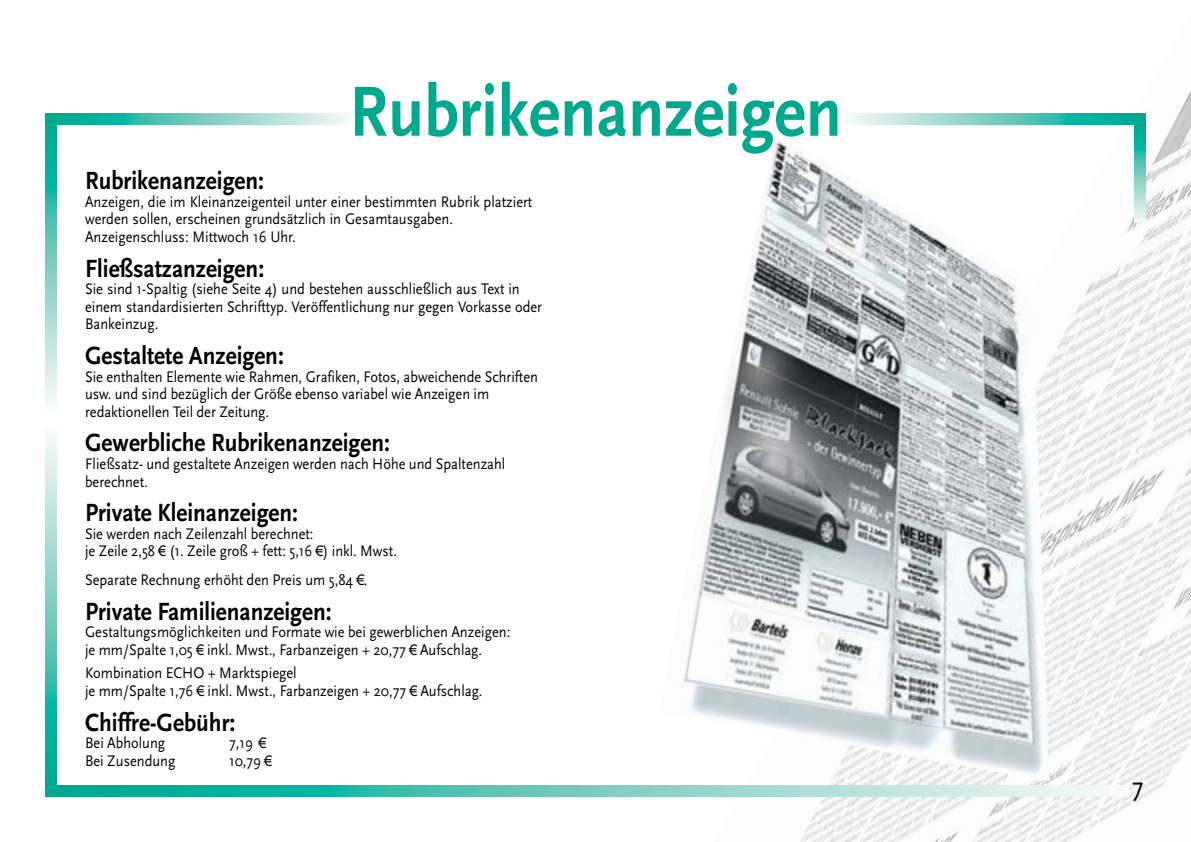
<style>
.page{position:relative;width:1191px;height:842px;background:#fff}
.page>*{position:absolute;margin:0;border:0;box-sizing:border-box;transform-origin:0 0}
.t1{font:700 74px "Scala Sans Pro";color:#00a88e;scale:.9 1}
.t2{font:28px "Scala Sans Pro";color:#000;scale:.9 1}
.t3{font:700 26px "Scala Sans Pro";color:#000;scale:.9 1}
.t4{font:16px/17.6px "Scala Sans Pro";color:#000;scale:.9 1}
</style>
<div class="page">
<img style="left:800px;top:90px;width:391px;height:752px">
<svg style="left:45px;top:434px;width:12px;height:363px;background:#6eccbf"></svg>
<svg style="left:45px;top:125px;width:12px;height:278px;background:#72cec0"></svg>
<svg style="left:45px;top:113px;width:305px;height:12px;background:#6eccbf"></svg>
<svg style="left:839px;top:113px;width:306px;height:12px;background:#71cec0"></svg>
<svg style="left:1134px;top:125px;width:11px;height:98px"></svg>
<svg style="left:57px;top:785px;width:1071px;height:12px;background:#70cdc0"></svg>
<img style="left:682px;top:133px;width:367px;height:648px">
<h1 class="t1" style="left:349px;top:68px;width:549px">Rubrikenanzeigen</h1>
<h3 class="t3" style="left:85px;top:165px;width:200px">Rubrikenanzeigen:</h3>
<p class="t4" style="left:85px;top:193px;width:498px">Anzeigen, die im Kleinanzeigenteil unter einer bestimmten Rubrik platziert werden sollen, erscheinen grundsätzlich in Gesamtausgaben.<br>Anzeigenschluss: Mittwoch 16 Uhr.</p>
<h3 class="t3" style="left:85px;top:253px;width:200px">Fließsatzanzeigen:</h3>
<p class="t4" style="left:85px;top:280px;width:509px">Sie sind 1-Spaltig (siehe Seite 4) und bestehen ausschließlich aus Text in einem standardisierten Schrifttyp. Veröffentlichung nur gegen Vorkasse oder<br>Bankeinzug.</p>
<h3 class="t3" style="left:85px;top:340px;width:222px">Gestaltete Anzeigen:</h3>
<p class="t4" style="left:85px;top:367px;width:505px">Sie enthalten Elemente wie Rahmen, Grafiken, Fotos, abweichende Schriften usw. und sind bezüglich der Größe ebenso variabel wie Anzeigen im redaktionellen Teil der Zeitung.</p>
<h3 class="t3" style="left:85px;top:428px;width:340px">Gewerbliche Rubrikenanzeigen:</h3>
<p class="t4" style="left:85px;top:455px;width:468px">Fließsatz- und gestaltete Anzeigen werden nach Höhe und Spaltenzahl berechnet.</p>
<h3 class="t3" style="left:85px;top:497px;width:238px">Private Kleinanzeigen:</h3>
<p class="t4" style="left:85px;top:525px;width:348px">Sie werden nach Zeilenzahl berechnet:<br>je Zeile 2,58 € (1. Zeile groß + fett: 5,16 €) inkl. Mwst.</p>
<p class="t4" style="left:85px;top:571px;width:315px">Separate Rechnung erhöht den Preis um 5,84 €.</p>
<h3 class="t3" style="left:85px;top:596px;width:275px">Private Familienanzeigen:</h3>
<p class="t4" style="left:85px;top:623px;width:474px">Gestaltungsmöglichkeiten und Formate wie bei gewerblichen Anzeigen: je mm/Spalte 1,05 € inkl. Mwst., Farbanzeigen + 20,77 € Aufschlag.</p>
<p class="t4" style="left:85px;top:664px;width:443px">Kombination ECHO + Marktspiegel<br>je mm/Spalte 1,76 € inkl. Mwst., Farbanzeigen + 20,77 € Aufschlag.</p>
<h3 class="t3" style="left:85px;top:707px;width:169px">Chiffre-Gebühr:</h3>
<p class="t4" style="left:85px;top:734px;width:91px">Bei Abholung</p>
<p class="t4" style="left:229px;top:734px;width:43px">7,19 €</p>
<p class="t4" style="left:85px;top:752px;width:102px">Bei Zusendung</p>
<p class="t4" style="left:229px;top:752px;width:49px">10,79 €</p>
<h2 class="t2" style="left:1131px;top:771px;width:15px">7</h2>
</div>
